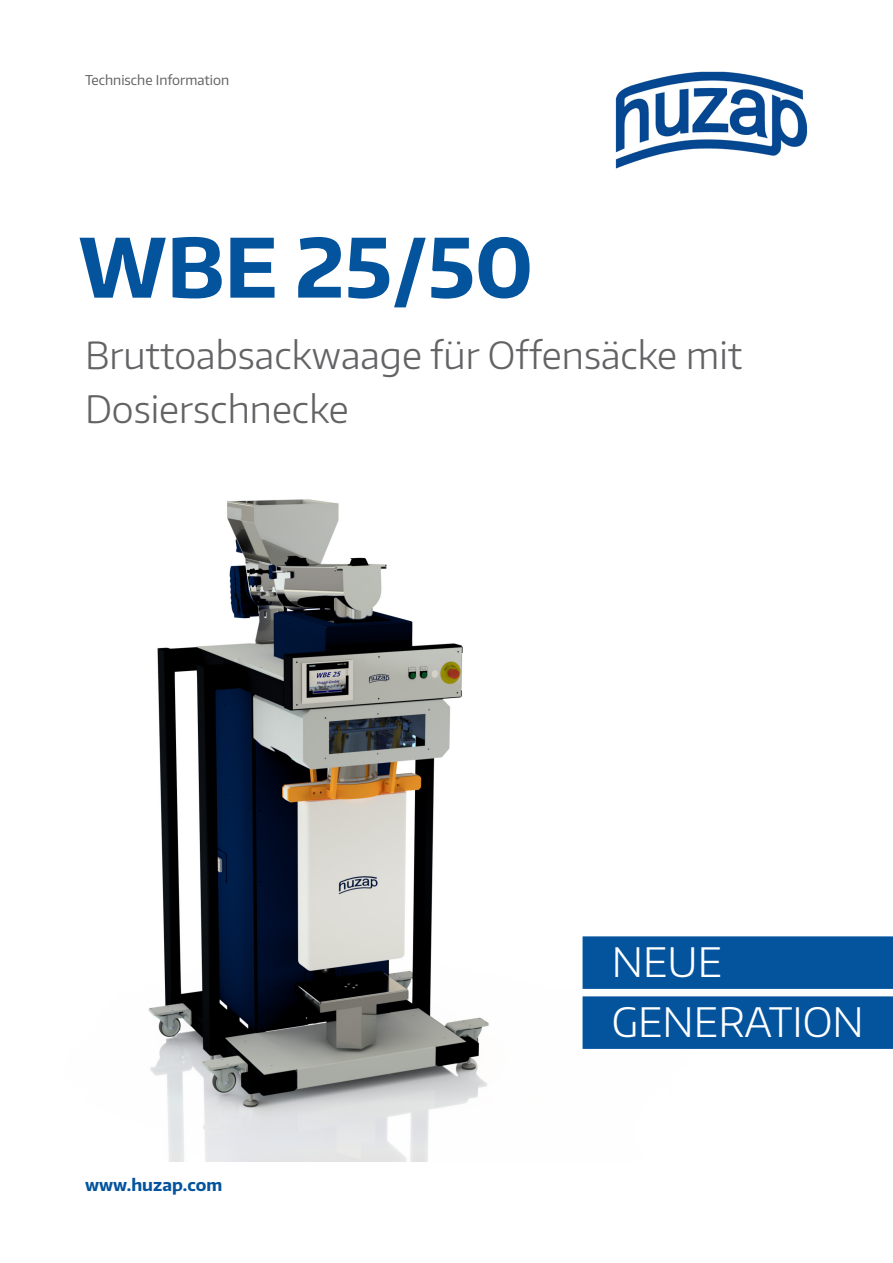
<style>
.page{position:relative;width:893px;height:1263px;background:#fff}
.page>*{position:absolute;margin:0;border:0;box-sizing:border-box;transform-origin:0 0}
.t1{font:700 81px "Encode Sans";color:#04539d}
.t2{font:300 40.5px/60px "Encode Sans";color:#fff}
.t3{font:300 37.5px/54px "Encode Sans";color:#636366}
.t4{font:700 16.5px "Encode Sans";color:#04539d}
.t5{font:13.5px "Encode Sans";color:#636366}
</style>
<div class="page">
<img style="left:148px;top:499px;width:435px;height:662px">
<div style="left:583px;top:936px;width:310px;height:53px;background:#04539d"></div>
<div style="left:583px;top:996px;width:310px;height:53px;background:#04539d"></div>
<img style="left:615px;top:71px;width:192px;height:98px">
<p class="t5" style="left:85px;top:71px;width:146px">Technische Information</p>
<p class="t1" style="left:79px;top:214px;width:456px">WBE 25/50</p>
<p class="t3" style="left:85px;top:326px;width:659px">Bruttoabsackwaage für Offensäcke mit<br>Dosierschnecke</p>
<p class="t4" style="left:85px;top:1174px;width:139px">www.huzap.com</p>
<p class="t2" style="left:612px;top:931px;width:254px">NEUE<br>GENERATION</p>
</div>
